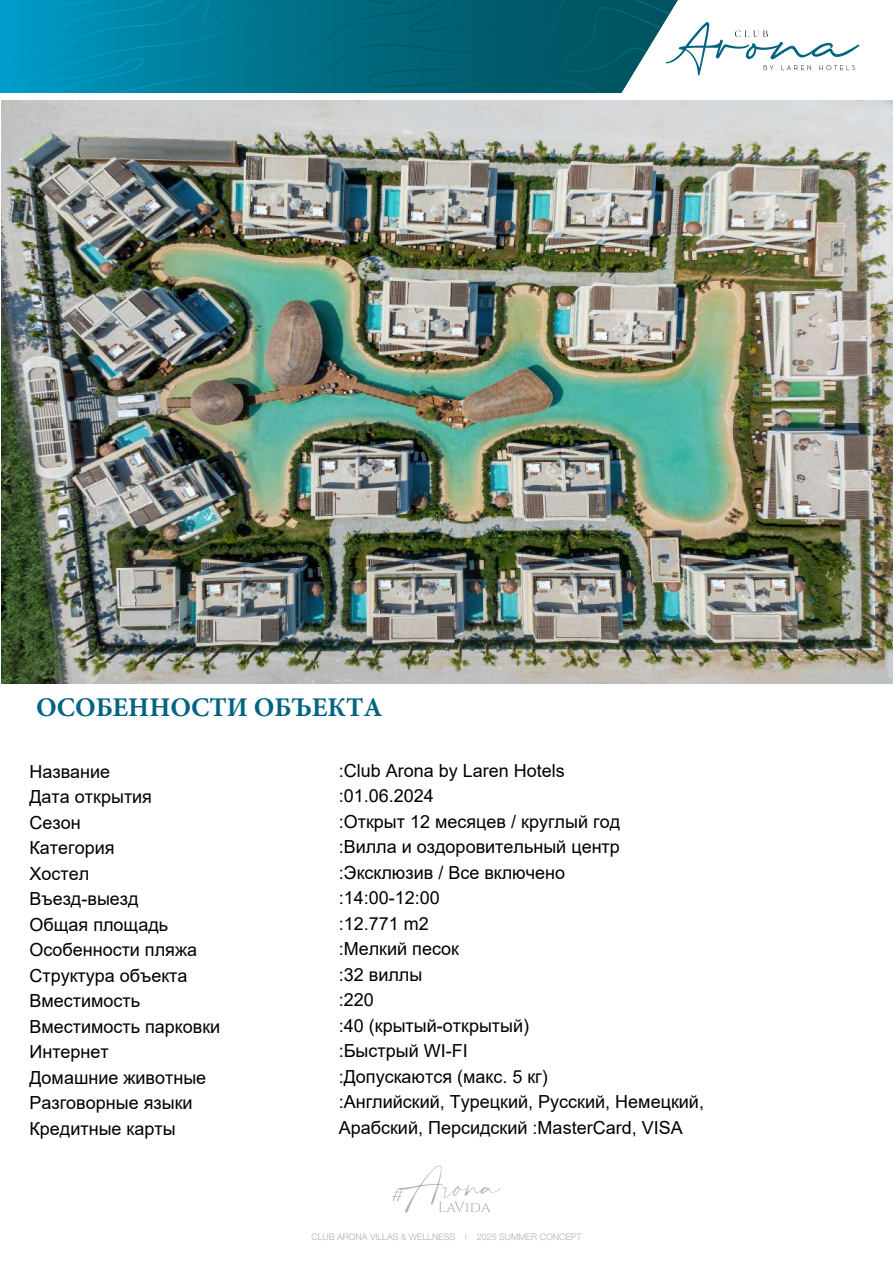
<style>
.page{position:relative;width:893px;height:1263px;background:#fff}
.page>*{position:absolute;margin:0;border:0;box-sizing:border-box;transform-origin:0 0}
.t1{font:700 27px "Minion Pro";color:#006481}
.t2{font:18px/25.5px "Arial";color:#000}
.t3{font:300 9px "Helvetica Neue";color:#afb3b1}
</style>
<div class="page">
<svg style="left:678px;top:22px;width:182px;height:53px"></svg>
<svg style="left:392px;top:1165px;width:109px;height:48px"></svg>
<img style="left:1px;top:100px;width:891px;height:584px">
<svg style="left:0;top:0;width:678px;height:93px;background:#0a778f"></svg>
<h1 class="t1" style="left:36px;top:688px;width:348px">ОСОБЕННОСТИ ОБЪЕКТА</h1>
<p class="t2" style="left:29px;top:758px;width:192px">Название<br>Дата открытия<br>Сезон<br>Категория<br>Хостел<br>Въезд-выезд<br>Общая площадь<br>Особенности пляжа<br>Структура объекта<br>Вместимость<br>Вместимость парковки<br>Интернет<br>Домашние животные<br>Разговорные языки<br>Кредитные карты</p>
<p class="t2" style="left:339px;top:757px;width:367px">:Club Arona by Laren Hotels<br>:01.06.2024<br>:Открыт 12 месяцев / круглый год<br>:Вилла и оздоровительный центр :Эксклюзив / Все включено<br>:14:00-12:00<br>:12.771 m2<br>:Мелкий песок<br>:32 виллы<br>:220<br>:40 (крытый-открытый)<br>:Быстрый WI-FI<br>:Допускаются (макс. 5 кг)<br>:Английский, Турецкий, Русский, Немецкий,<br>Арабский, Персидский :MasterCard, VISA</p>
<p class="t3" style="left:311px;top:1229px;width:271px">CLUB ARONA VILLAS &amp; WELLNESS l 2025 SUMMER CONCEPT</p>
</div>
